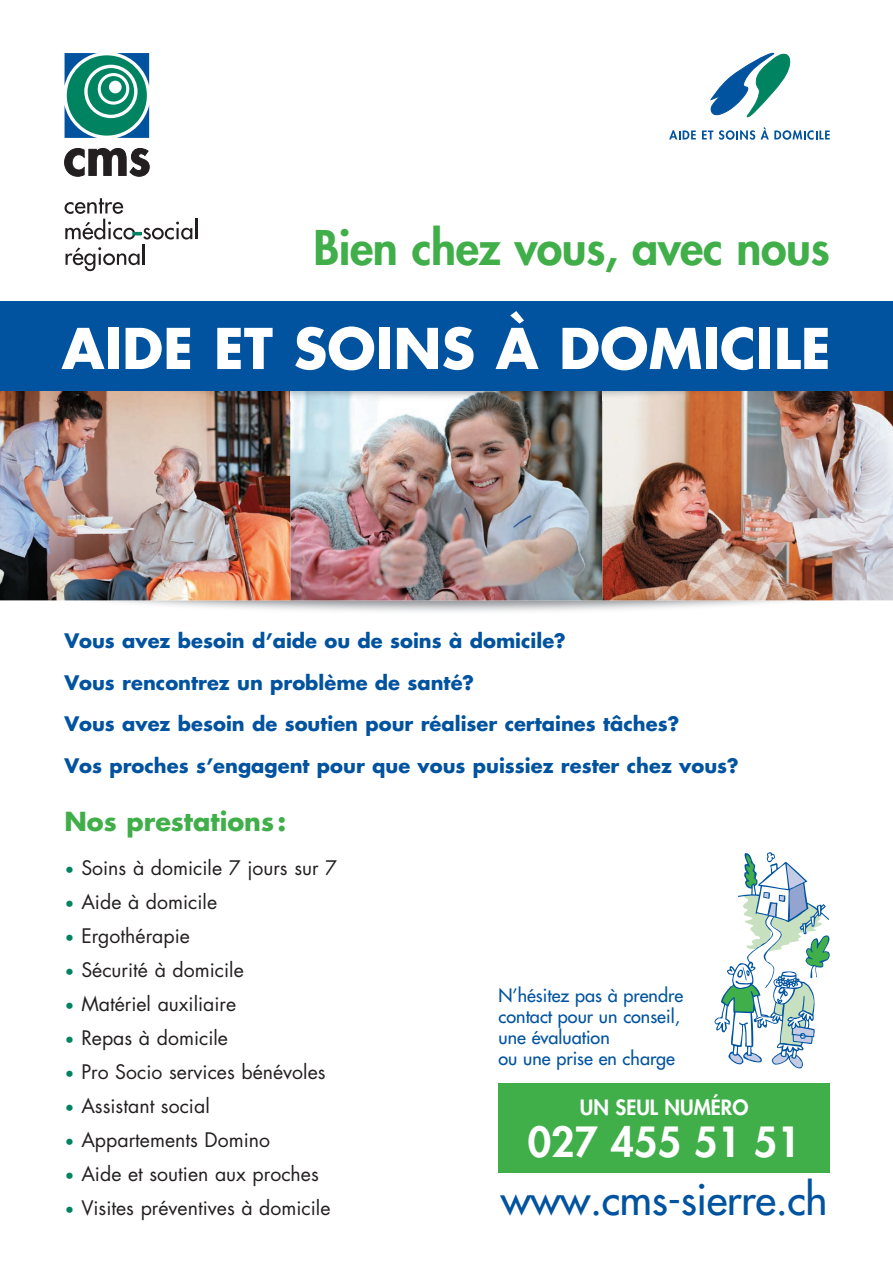
<style>
.page{position:relative;width:893px;height:1263px;background:#fff}
.page>*{position:absolute;margin:0;border:0;box-sizing:border-box;transform-origin:0 0}
.t1{font:700 54.6px "Futura";color:#fff}
.t2{font:800 46.5px "Futura";letter-spacing:-.01em;color:#40ae49}
.t3{font:42px "Futura";letter-spacing:-.01em;color:#0153a0}
.t4{font:800 40.5px "Futura";color:#fff}
.t5{font:700 25.5px "Futura";color:#40ae49}
.t6{font:800 20.55px "Futura";color:#fff}
.t7{font:19.5px "Futura";color:#231f20}
.t8{font:700 19.5px/41.5px "Futura";color:#0153a0}
.t9{font:18px/21px "Futura";color:#0153a0}
.s1{font-weight:300;font-size:16.5px;color:#008361}
</style>
<div class="page">
<img style="left:0;top:600px;width:893px;height:12px">
<img style="left:0;top:390px;width:290px;height:210px">
<img style="left:290px;top:401px;width:603px;height:199px">
<img style="left:8px;top:390px;width:885px;height:11px">
<div style="left:0;top:301px;width:893px;height:89px;background:#0153a0"></div>
<svg style="left:710px;top:52px;width:81px;height:65px"></svg>
<svg style="left:669px;top:130px;width:27px;height:9px"></svg>
<svg style="left:702px;top:131px;width:11px;height:8px"></svg>
<svg style="left:719px;top:127px;width:111px;height:13px"></svg>
<svg style="left:65px;top:53px;width:84px;height:85px"></svg>
<svg style="left:64px;top:148px;width:86px;height:29px"></svg>
<hr style="left:195px;top:219px;width:2px;height:20px;background:#231f20">
<svg style="left:66px;top:247px;width:74px;height:24px"></svg>
<hr style="left:142px;top:244px;width:3px;height:21px;background:#231f20">
<svg style="left:65px;top:198px;width:127px;height:42px"></svg>
<div style="left:499px;top:1083px;width:331px;height:89px;background:#40ae49"></div>
<svg style="left:714px;top:852px;width:116px;height:217px"></svg>
<h2 class="t2" style="left:314px;top:217px;width:518px">Bien chez vous, avec nous</h2>
<h1 class="t1" style="left:62px;top:311px;width:771px">AIDE ET SOINS À DOMICILE</h1>
<p class="t8" style="left:64px;top:619px;width:676px">Vous avez besoin d’aide ou de soins à domicile?<br>Vous rencontrez un problème de santé?<br>Vous avez besoin de soutien pour réaliser certaines tâches?<br>Vos proches s’engagent pour que vous puissiez rester chez vous?</p>
<h3 class="t5" style="left:64px;top:804px;width:223px">Nos prestations :</h3>
<p class="t7" style="left:64px;top:854px;width:274px"><span class="s1">•</span> Soins à domicile 7 jours sur 7</p>
<p class="t7" style="left:64px;top:888px;width:154px"><span class="s1">•</span> Aide à domicile</p>
<p class="t7" style="left:64px;top:922px;width:127px"><span class="s1">•</span> Ergothérapie</p>
<p class="t7" style="left:64px;top:956px;width:181px"><span class="s1">•</span> Sécurité à domicile</p>
<p class="t7" style="left:64px;top:990px;width:173px"><span class="s1">•</span> Matériel auxiliaire</p>
<p class="t7" style="left:64px;top:1024px;width:165px"><span class="s1">•</span> Repas à domicile</p>
<p class="t7" style="left:64px;top:1058px;width:263px"><span class="s1">•</span> Pro Socio services bénévoles</p>
<p class="t7" style="left:64px;top:1092px;width:147px"><span class="s1">•</span> Assistant social</p>
<p class="t7" style="left:64px;top:1126px;width:207px"><span class="s1">•</span> Appartements Domino</p>
<p class="t7" style="left:64px;top:1160px;width:256px"><span class="s1">•</span> Aide et soutien aux proches</p>
<p class="t7" style="left:64px;top:1194px;width:268px"><span class="s1">•</span> Visites préventives à domicile</p>
<p class="t9" style="left:499px;top:984px;width:186px">N’hésitez pas à prendre contact pour un conseil, une évaluation<br>ou une prise en charge</p>
<p class="t6" style="left:580px;top:1093px;width:170px">UN SEUL NUMÉRO</p>
<h3 class="t4" style="left:528px;top:1115px;width:274px">027 455 51 51</h3>
<h3 class="t3" style="left:501px;top:1172px;width:328px">www.cms-sierre.ch</h3>
</div>
